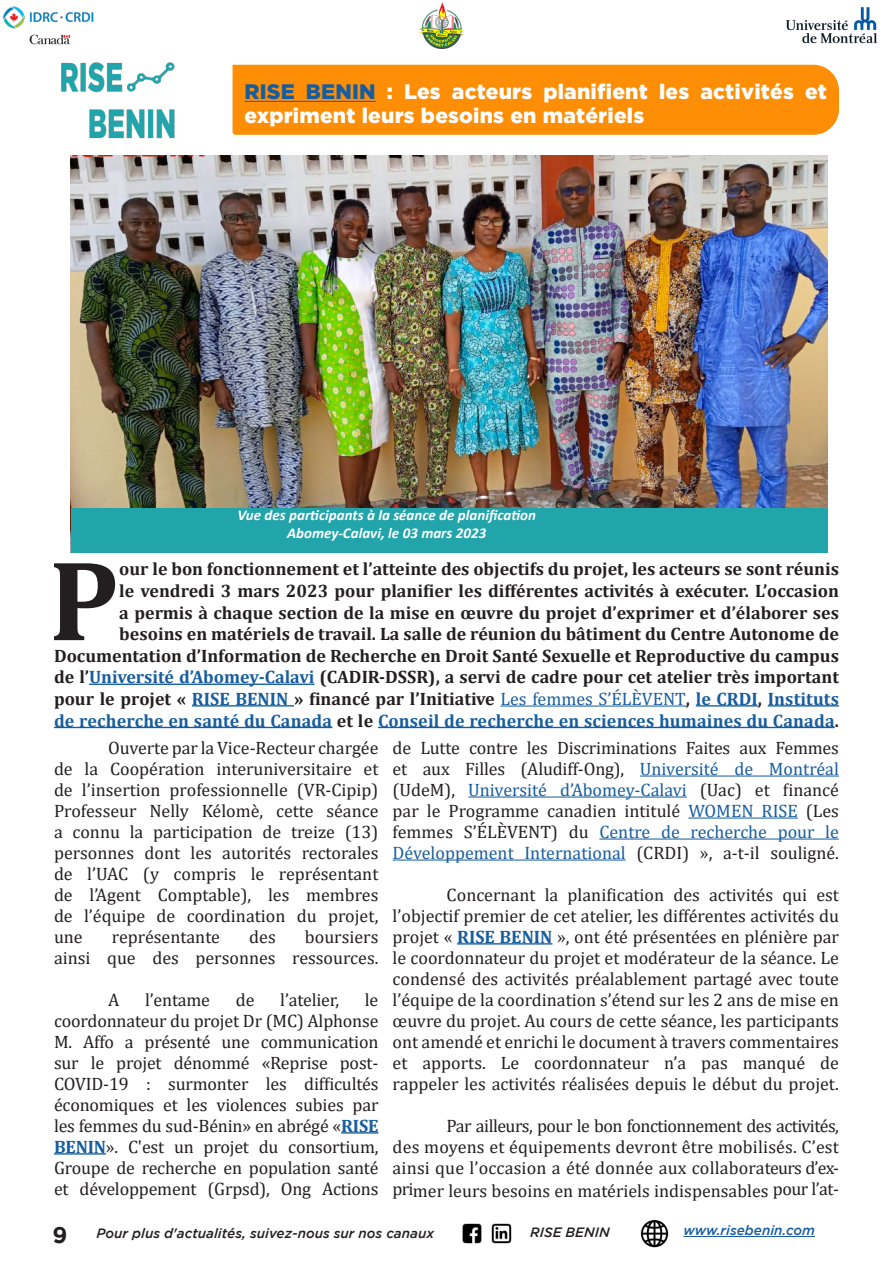
<style>
.page{position:relative;width:893px;height:1263px;background:#fff}
.page>*{position:absolute;margin:0;border:0;box-sizing:border-box;transform-origin:0 0}
.t1{font:700 115.2px "Cambria";color:#231f20}
.t2{font:700 22.5px "Gotham";color:#231f20}
.t3{font:900 21px/24px "Gotham";letter-spacing:.01em;color:#fff}
.t4{font:18px/21px "Cambria";color:#231f20;text-align:justify}
.t5{font:700 18px/21.6px "Cambria";color:#231f20;text-align:right}
.t6{font:italic 700 15px "Calibri";color:#fff}
.t7{font:italic 500 13.5px "Gotham";color:#231f20}
.t8{font:italic 500 13.5px "Gotham";color:#175d9e}
.s1{color:#175d9e}
.s2{font-weight:400;color:#175d9e}
.s3{font-weight:700;color:#175d9e}
</style>
<div class="page">
<img style="left:3px;top:6px;width:91px;height:39px">
<img style="left:420px;top:3px;width:43px;height:46px">
<img style="left:786px;top:7px;width:92px;height:37px">
<img style="left:462px;top:1223px;width:50px;height:21px">
<img style="left:640px;top:1219px;width:29px;height:29px">
<hr style="left:683px;top:1236px;width:132px;height:1px;background:#175d9e">
<hr style="left:89px;top:683px;width:226px;height:2px;background:#175d9e">
<hr style="left:192px;top:705px;width:102px;height:1px;background:#175d9e">
<hr style="left:500px;top:705px;width:186px;height:1px;background:#175d9e">
<hr style="left:696px;top:705px;width:62px;height:1px;background:#175d9e">
<hr style="left:768px;top:705px;width:71px;height:1px;background:#175d9e">
<hr style="left:54px;top:727px;width:278px;height:1px;background:#175d9e">
<hr style="left:378px;top:727px;width:457px;height:1px;background:#175d9e">
<hr style="left:341px;top:1132px;width:37px;height:1px;background:#175d9e">
<hr style="left:54px;top:1153px;width:52px;height:1px;background:#175d9e">
<hr style="left:640px;top:775px;width:199px;height:1px;background:#175d9e">
<hr style="left:468px;top:796px;width:219px;height:1px;background:#175d9e">
<hr style="left:688px;top:817px;width:110px;height:1px;background:#175d9e">
<hr style="left:599px;top:838px;width:240px;height:1px;background:#175d9e">
<hr style="left:393px;top:859px;width:233px;height:1px;background:#175d9e">
<hr style="left:457px;top:943px;width:95px;height:1px;background:#175d9e">
<div style="left:233px;top:65px;width:606px;height:70px;background:#fe8e05"></div>
<hr style="left:244px;top:101px;width:132px;height:1px;background:#175d9e">
<img style="left:61px;top:62px;width:114px;height:77px">
<img style="left:71px;top:155px;width:756px;height:354px">
<div style="left:71px;top:509px;width:756px;height:44px;background:#21a4aa"></div>
<p class="t3" style="left:244px;top:79px;width:584px"><span class="s1">RISE BENIN</span> : Les acteurs planifient les activités et expriment leurs besoins en matériels</p>
<p class="t6" style="left:237px;top:504px;width:300px">Vue des participants à la séance de planification</p>
<p class="t6" style="left:287px;top:522px;width:201px">Abomey-Calavi, le 03 mars 2023</p>
<p class="t5" style="left:54px;top:558px;width:786px">our le bon fonctionnement et l’atteinte des objectifs du projet, les acteurs se sont réunis<br>le vendredi 3 mars 2023 pour planifier les différentes activités à exécuter. L’occasion<br>a permis à chaque section de la mise en œuvre du projet d’exprimer et d’élaborer ses besoins en matériels de travail. La salle de réunion du bâtiment du Centre Autonome de Documentation d’Information de Recherche en Droit Santé Sexuelle et Reproductive du campus de l’<span class="s1">Université d’Abomey-Calavi</span> (CADIR-DSSR), a servi de cadre pour cet atelier très important pour le projet « <span class="s1">RISE BENIN</span> » financé par l’Initiative <span class="s2">Les femmes S’ÉLÈVENT</span>, <span class="s1">le CRDI</span>, <span class="s1">Instituts de recherche en santé du Canada</span> et le <span class="s1">Conseil de recherche en sciences humaines du Canada</span>.</p>
<p class="t4" style="left:54px;top:737px;width:326px;text-indent:54px">Ouverte par la Vice-Recteur chargée de la Coopération interuniversitaire et de l’insertion professionnelle (VR-Cipip)<br>Professeur Nelly Kélomè, cette séance a connu la participation de treize (13) personnes dont les autorités rectorales de l’UAC (y compris le représentant de l’Agent Comptable), les membres de l’équipe de coordination du projet, une</p>
<p class="t1" style="left:49px;top:519px;width:72px">P</p>
<p class="t4" style="left:393px;top:737px;width:448px">de Lutte contre les Discriminations Faites aux Femmes et aux Filles (Aludiff-Ong), <span class="s1">Université de Montréal </span>(UdeM), <span class="s1">Université d’Abomey-Calavi</span> (Uac) et financé par le Programme canadien intitulé <span class="s1">WOMEN RISE</span> (Les femmes S’ÉLÈVENT) du <span class="s1">Centre de recherche pour le Développement International</span> (CRDI) », a-t-il souligné.</p>
<p class="t4" style="left:393px;top:884px;width:448px;text-indent:54px">Concernant la planification des activités qui est l’objectif premier de cet atelier, les différentes activités du projet « <span class="s3">RISE BENIN</span> », ont été présentées en plénière par le coordonnateur du projet et modérateur de la séance. Le condensé des activités préalablement partagé avec toute l’équipe de la coordination s’étend sur les 2 ans de mise en œuvre du projet. Au cours de cette séance, les participants ont amendé et enrichi le document à travers commentaires et apports. Le coordonnateur n’a pas manqué de rappeler les activités réalisées depuis le début du projet.</p>
<p class="t4" style="left:393px;top:1115px;width:448px;line-height:21.5px;text-indent:54px">Par ailleurs, pour le bon fonctionnement des activités, des moyens et équipements devront être mobilisés. C’est ainsi que l’occasion a été donnée aux collaborateurs d’ex&shy;primer leurs besoins en matériels indispensables pour l’at-</p>
<p class="t4" style="left:112px;top:926px;width:110px">représentante</p>
<p class="t4" style="left:249px;top:926px;width:28px">des</p>
<p class="t4" style="left:54px;top:926px;width:326px;text-align:right">boursiers<br>ainsi que des personnes ressources.</p>
<p class="t4" style="left:108px;top:989px;width:13px">A</p>
<p class="t4" style="left:145px;top:989px;width:67px">l’entame</p>
<p class="t4" style="left:236px;top:989px;width:20px">de</p>
<p class="t4" style="left:280px;top:989px;width:60px">l’atelier,</p>
<p class="t4" style="left:54px;top:989px;width:326px;text-indent:311px">le coordonnateur du projet Dr (MC) Alphonse M. Affo a présenté une communication sur le projet dénommé «Reprise post-COVID-19 : surmonter les difficultés économiques et les violences subies par les femmes du sud-Bénin» en abrégé «<span class="s3">RISE BENIN</span>». C'est un projet du consortium, Groupe de recherche en population santé et développement (Grpsd), Ong Actions</p>
<p class="t2" style="left:52px;top:1222px;width:16px">9</p>
<p class="t7" style="left:97px;top:1226px;width:339px">Pour plus d'actualités, suivez-nous sur nos canaux</p>
<p class="t7" style="left:530px;top:1225px;width:81px">RISE BENIN</p>
<p class="t8" style="left:683px;top:1222px;width:133px">www.risebenin.com</p>
</div>
